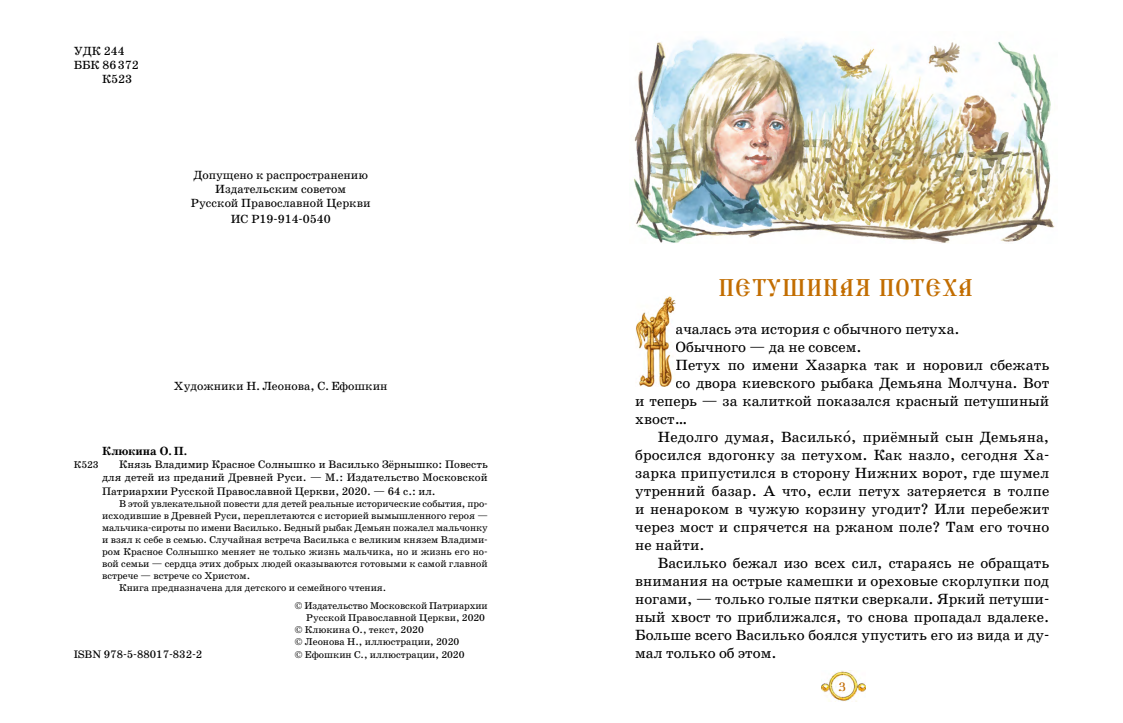
<style>
.page{position:relative;width:1123px;height:723px;background:#fff}
.page>*{position:absolute;margin:0;border:0;box-sizing:border-box;transform-origin:0 0}
.Zag1{font:24px "Triod Postnaja";color:#c26d00}
.Txt{font:15px/18px "School Book C";letter-spacing:.005em;color:#000;text-align:justify}
._1-er{font:15px "School Book C";color:#000}
.Текст{font:12px/14.1px "School Book C";color:#000;text-align:center}
.Текст-2{font:700 12px "School Book C";color:#000}
.t1{font:12px "Triod Postnaja";color:#c26d00}
.Текст-3{font:11px/13.1px "School Book C";color:#000;text-align:justify}
.Текст-4{font:10px/12.1px "School Book C";color:#000;text-align:justify}
.s1{font-family:"PT Serif"}
</style>
<div class="page">
<img style="left:821px;top:671px;width:44px;height:31px">
<img style="left:636px;top:296px;width:39px;height:91px">
<img style="left:634px;top:38px;width:421px;height:205px">
<p class="Текст" style="left:74px;top:44px;width:52px">УДК 244</p>
<p class="Текст" style="left:74px;top:58px;width:67px">ББК 86372</p>
<p class="Текст" style="left:102px;top:72px;width:32px">К523</p>
<p class="Текст" style="left:191px;top:168px;width:181px">Допущено к распространению<br>Издательским советом<br>Русской Православной Церкви</p>
<p class="Текст" style="left:231px;top:212px;width:101px">ИС Р19-914-0540</p>
<p class="Текст" style="left:174px;top:379px;width:215px">Художники Н. Леонова, С. Ефошкин</p>
<p class="Текст-2" style="left:102px;top:445px;width:87px">Клюкина О. П.</p>
<p class="Текст-3" style="left:102px;top:458px;width:387px;text-indent:17px">Князь Владимир Красное Солнышко и Василько Зёрнышко: Повесть для детей из преданий Древней Руси. — М.: Издательство Московской Патриархии Русской Православной Церкви, 2020. — 64 с.: ил.</p>
<p class="Текст-4" style="left:102px;top:497px;width:387px;text-indent:17px">В этой увлекательной повести для детей реальные исторические события, про&shy;исходившие в Древней Руси, переплетаются с историей вымышленного героя — мальчика-сироты по имени Василько. Бедный рыбак Демьян пожалел мальчонку и взял к себе в семью. Случайная встреча Василька с великим князем Владими&shy;ром Красное Солнышко меняет не только жизнь мальчика, но и жизнь его но&shy;вой семьи — сердца этих добрых людей оказываются готовыми к самой главной встрече — встрече со Христом.</p>
<p class="Текст-4" style="left:119px;top:582px;width:269px">Книга предназначена для детского и семейного чтения.</p>
<p class="Текст-4" style="left:295px;top:600px;width:194px;text-align:right">© Издательство Московской Патриархии<br>Русской Православной Церкви, 2020</p>
<p class="Текст-4" style="left:295px;top:624px;width:130px">© Клюкина О., текст, 2020</p>
<p class="Текст-4" style="left:295px;top:636px;width:166px">© Леонова Н., иллюстрации, 2020</p>
<p class="Текст-4" style="left:295px;top:648px;width:171px">© Ефошкин С., иллюстрации, 2020</p>
<p class="Текст-4" style="left:74px;top:459px;width:27px">К523</p>
<p class="Текст-3" style="left:74px;top:647px;width:130px">ISBN 978-5-88017-832-2</p>
<p class="Zag1" style="left:718px;top:268px;width:257px">ПЕТУШИНАЯ ПОТЕХА</p>
<p class="_1-er" style="left:675px;top:321px;width:286px">ачалась эта история с обычного петуха.</p>
<p class="_1-er" style="left:675px;top:339px;width:188px">Обычного — да не совсем.</p>
<p class="_1-er" style="left:675px;top:357px;width:375px">Петух по имени Хазарка так и норовил сбежать</p>
<p class="_1-er" style="left:675px;top:375px;width:375px">со двора киевского рыбака Демьяна Молчуна. Вот</p>
<p class="_1-er" style="left:635px;top:393px;width:415px">и теперь — за калиткой показался красный петушиный</p>
<p class="_1-er" style="left:635px;top:411px;width:54px">хвост…</p>
<p class="Txt" style="left:635px;top:428px;width:415px;text-indent:23px">Недолго думая, Василько<span class="s1">́</span>, приёмный сын Демьяна, бросился вдогонку за петухом. Как назло, сегодня Ха&shy;зарка припустился в сторону Нижних ворот, где шумел утренний базар. А что, если петух затеряется в толпе и ненароком в чужую корзину угодит? Или перебежит через мост и спрячется на ржаном поле? Там его точно не найти.</p>
<p class="Txt" style="left:635px;top:554px;width:415px;text-indent:23px">Василько бежал изо всех сил, стараясь не обращать внимания на острые камешки и ореховые скорлупки под ногами, — только голые пятки сверкали. Яркий петуши&shy;ный хвост то приближался, то снова пропадал вдалеке.<br>Больше всего Василько боялся упустить его из вида и ду&shy;мал только об этом.</p>
<p class="t1" style="left:838px;top:678px;width:9px">3</p>
</div>
